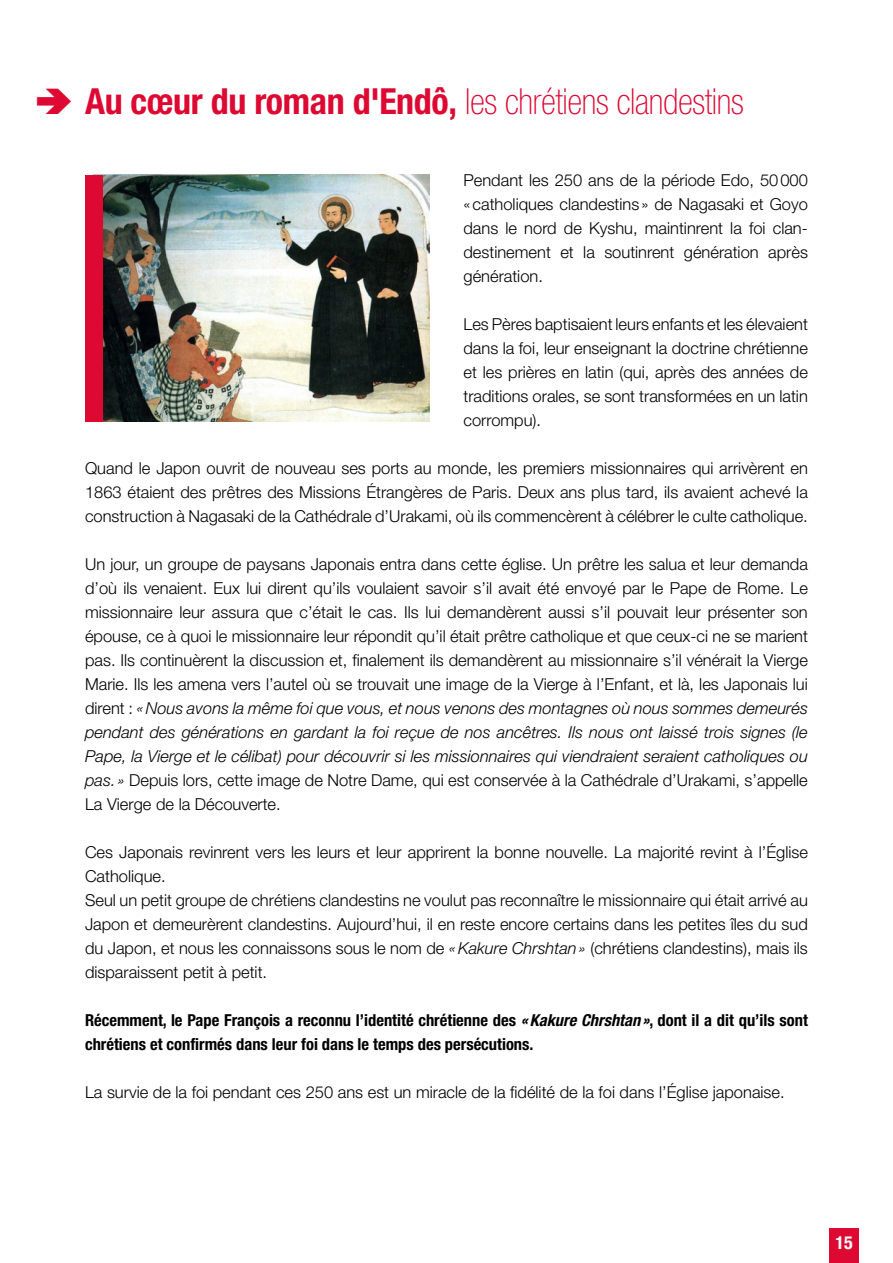
<style>
.page{position:relative;width:893px;height:1263px;background:#fff}
.page>*{position:absolute;margin:0;border:0;box-sizing:border-box;transform-origin:0 0}
.t1{font:100 condensed 36px "Helvetica Neue";letter-spacing:-.01em;color:#dd0932}
.t2{font:700 condensed 18px "Helvetica Neue";color:#fff}
.t3{font:300 16.5px/24px "Helvetica Neue";color:#000;text-align:justify}
.t4{font:700 condensed 16.5px/24px "Helvetica Neue";color:#000}
.s1{font-weight:700}
.s2{font-style:italic}
</style>
<div class="page">
<div style="left:829px;top:1229px;width:30px;height:34px;background:#dd0932"></div>
<img style="left:102px;top:175px;width:327px;height:246px">
<div style="left:85px;top:175px;width:17px;height:246px;background:#dd0932"></div>
<h1 class="t1" style="left:85px;top:81px;width:660px"><span class="s1">Au cœur du roman d'Endô,</span> les chrétiens clandestins</h1>
<p class="t3" style="left:463px;top:168px;width:346px">Pendant les 250 ans de la période Edo, 50000 «catholiques clandestins » de Nagasaki et Goyo dans le nord de Kyshu, maintinrent la foi clan&shy;destinement et la soutinrent génération après génération.</p>
<p class="t3" style="left:463px;top:312px;width:346px">Les Pères baptisaient leurs enfants et les élevaient dans la foi, leur enseignant la doctrine chrétienne et les prières en latin (qui, après des années de traditions orales, se sont transformées en un latin corrompu).</p>
<p class="t3" style="left:85px;top:456px;width:724px">Quand le Japon ouvrit de nouveau ses ports au monde, les premiers missionnaires qui arrivèrent en 1863 étaient des prêtres des Missions Étrangères de Paris. Deux ans plus tard, ils avaient achevé la construction à Nagasaki de la Cathédrale d’Urakami, où ils commencèrent à célébrer le culte catholique.</p>
<p class="t3" style="left:85px;top:552px;width:724px">Un jour, un groupe de paysans Japonais entra dans cette église. Un prêtre les salua et leur demanda d’où ils venaient. Eux lui dirent qu’ils voulaient savoir s’il avait été envoyé par le Pape de Rome. Le missionnaire leur assura que c’était le cas. Ils lui demandèrent aussi s’il pouvait leur présenter son épouse, ce à quoi le missionnaire leur répondit qu’il était prêtre catholique et que ceux-ci ne se marient pas. Ils continuèrent la discussion et, finalement ils demandèrent au missionnaire s’il vénérait la Vierge Marie. Ils les amena vers l’autel où se trouvait une image de la Vierge à l’Enfant, et là, les Japonais lui dirent : <span class="s2">«Nous avons la même foi que vous, et nous venons des montagnes où nous sommes demeurés pendant des générations en gardant la foi reçue de nos ancêtres. Ils nous ont laissé trois signes (le Pape, la Vierge et le célibat) pour découvrir si les missionnaires qui viendraient seraient catholiques ou pas. »</span> Depuis lors, cette image de Notre Dame, qui est conservée à la Cathédrale d’Urakami, s’appelle La Vierge de la Découverte.</p>
<p class="t3" style="left:85px;top:840px;width:724px;text-align:left">Ces Japonais revinrent vers les leurs et leur apprirent la bonne nouvelle. La majorité revint à l’Église Catholique.<br>Seul un petit groupe de chrétiens clandestins ne voulut pas reconnaître le missionnaire qui était arrivé au Japon et demeurèrent clandestins. Aujourd’hui, il en reste encore certains dans les petites îles du sud du Japon, et nous les connaissons sous le nom de <span class="s2">«Kakure Chrshtan»</span> (chrétiens clandestins), mais ils disparaissent petit à petit.</p>
<p class="t4" style="left:85px;top:1008px;width:724px">Récemment, le Pape François a reconnu l’identité chrétienne des <span class="s2">«Kakure Chrshtan »</span>, dont il a dit qu’ils sont chrétiens et confirmés dans leur foi dans le temps des persécutions.</p>
<p class="t3" style="left:85px;top:1080px;width:701px">La survie de la foi pendant ces 250 ans est un miracle de la fidélité de la foi dans l’Église japonaise.</p>
<p class="t2" style="left:835px;top:1231px;width:19px">15</p>
</div>
